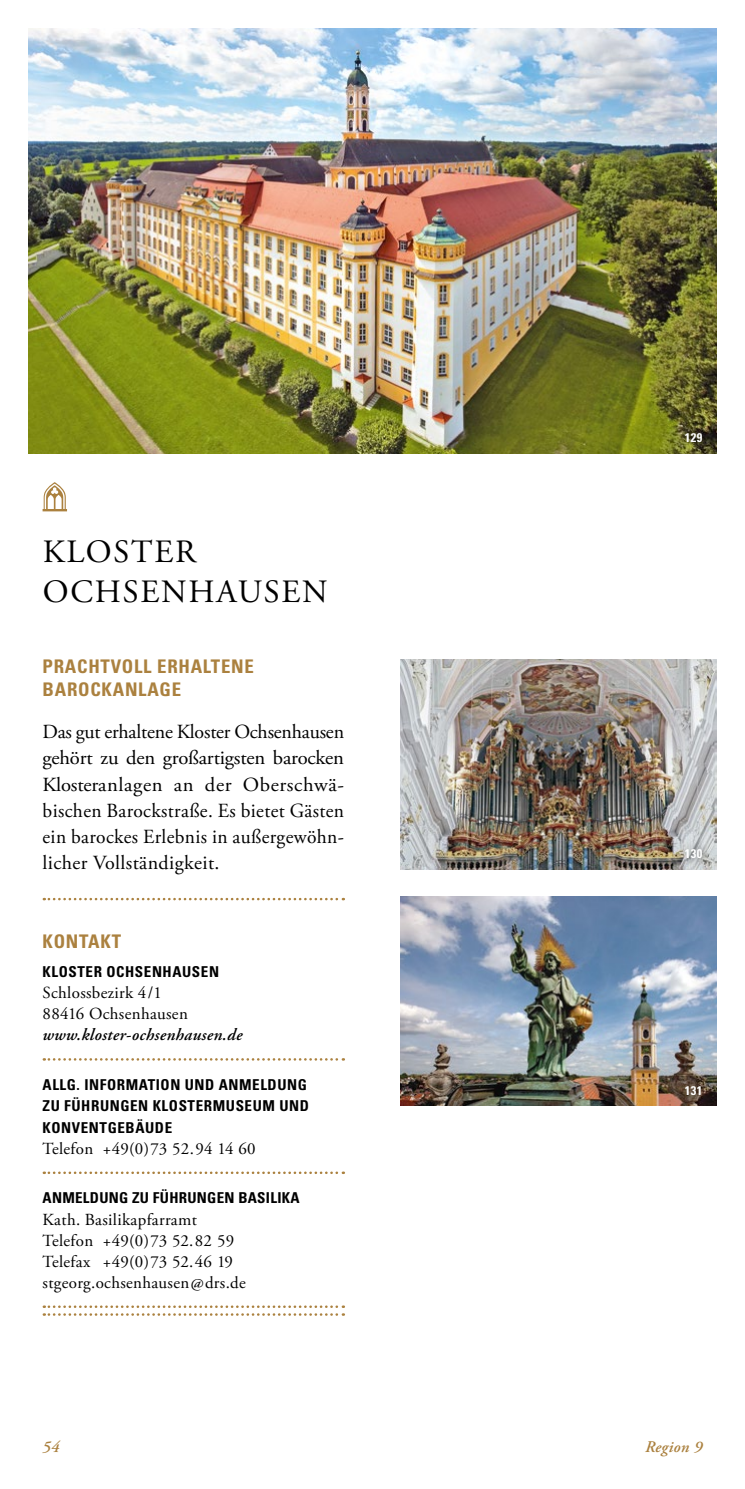
<style>
.page{position:relative;width:745px;height:1489px;background:#fff}
.page>*{position:absolute;margin:0;border:0;box-sizing:border-box;transform-origin:0 0}
.t1{font:32.5px/40px "Adobe Garamond Pro";letter-spacing:.055em;color:#000}
.t2{font:20px/26.2px "Adobe Garamond Pro";letter-spacing:.02em;color:#000;text-align:justify}
.t3{font:700 condensed 18.75px/22.5px "Univers LT Std";letter-spacing:.04em;color:#ab813f}
.t4{font:17px/21.2px "Adobe Garamond Pro";letter-spacing:.02em;color:#000}
.t5{font:italic 600 17px "Adobe Garamond Pro";letter-spacing:.02em;color:#000}
.t6{font:italic 600 16.25px "Adobe Garamond Pro";letter-spacing:.02em;color:#ab813f}
.t7{font:700 condensed 15px/21.2px "Univers LT Std";letter-spacing:.04em;color:#000}
.t8{font:700 condensed 15px "Univers LT Std";letter-spacing:.02em;color:#000}
.t9{font:700 condensed 12.5px "Univers LT Std";letter-spacing:.04em;color:#fff}
</style>
<div class="page">
<img style="left:400px;top:896px;width:316px;height:209px">
<img style="left:400px;top:659px;width:316px;height:210px">
<img style="left:28px;top:28px;width:688px;height:426px">
<svg style="left:43px;top:482px;width:24px;height:29px"></svg>
<svg style="left:44px;top:897px;width:299px;height:3px"></svg>
<svg style="left:44px;top:1058px;width:299px;height:2px"></svg>
<svg style="left:44px;top:1171px;width:299px;height:2px"></svg>
<svg style="left:44px;top:1305px;width:299px;height:2px"></svg>
<svg style="left:44px;top:1313px;width:299px;height:2px"></svg>
<div style="left:676px;top:839px;width:35px;height:28px;background:#000;opacity:.55"></div>
<h1 class="t1" style="left:43px;top:533px;width:286px">KLOSTER<br>OCHSENHAUSEN</h1>
<p class="t3" style="left:43px;top:655px;width:213px">PRACHTVOLL ERHALTENE<br>BAROCKANLAGE</p>
<p class="t2" style="left:43px;top:719px;width:303px">Das gut erhaltene Kloster Ochsenhausen gehört zu den großartigsten barocken Klosteranlagen an der Oberschwä&shy;bischen Barockstraße. Es bietet Gästen ein barockes Erlebnis in außergewöhn&shy;licher Vollständigkeit.</p>
<p class="t3" style="left:43px;top:930px;width:80px">KONTAKT</p>
<p class="t7" style="left:43px;top:960px;width:178px">KLOSTER OCHSENHAUSEN</p>
<p class="t4" style="left:43px;top:982px;width:147px">Schlossbezirk 4/1<br>88416 Ochsenhausen</p>
<p class="t5" style="left:43px;top:1025px;width:201px">www.kloster-ochsenhausen.de</p>
<p class="t7" style="left:43px;top:1073px;width:268px">ALLG. INFORMATION UND ANMELDUNG<br>ZU FÜHRUNGEN KLOSTERMUSEUM UND<br>KONVENTGEBÄUDE</p>
<p class="t4" style="left:43px;top:1138px;width:214px">Telefon +49(0)73 52.94 14 60</p>
<p class="t8" style="left:43px;top:1188px;width:258px">ANMELDUNG ZU FÜHRUNGEN BASILIKA</p>
<p class="t4" style="left:43px;top:1209px;width:205px">Kath. Basilikapfarramt<br>Telefon +49(0)73 52.82 59<br>Telefax +49(0)73 52.46 19 stgeorg.ochsenhausen@drs.de</p>
<p class="t9" style="left:684px;top:430px;width:19px">129</p>
<p class="t9" style="left:684px;top:846px;width:19px">130</p>
<p class="t9" style="left:684px;top:1082px;width:19px">131</p>
<p class="t6" style="left:43px;top:1436px;width:18px">54</p>
<p class="t6" style="left:644px;top:1436px;width:59px">Region 9</p>
</div>
